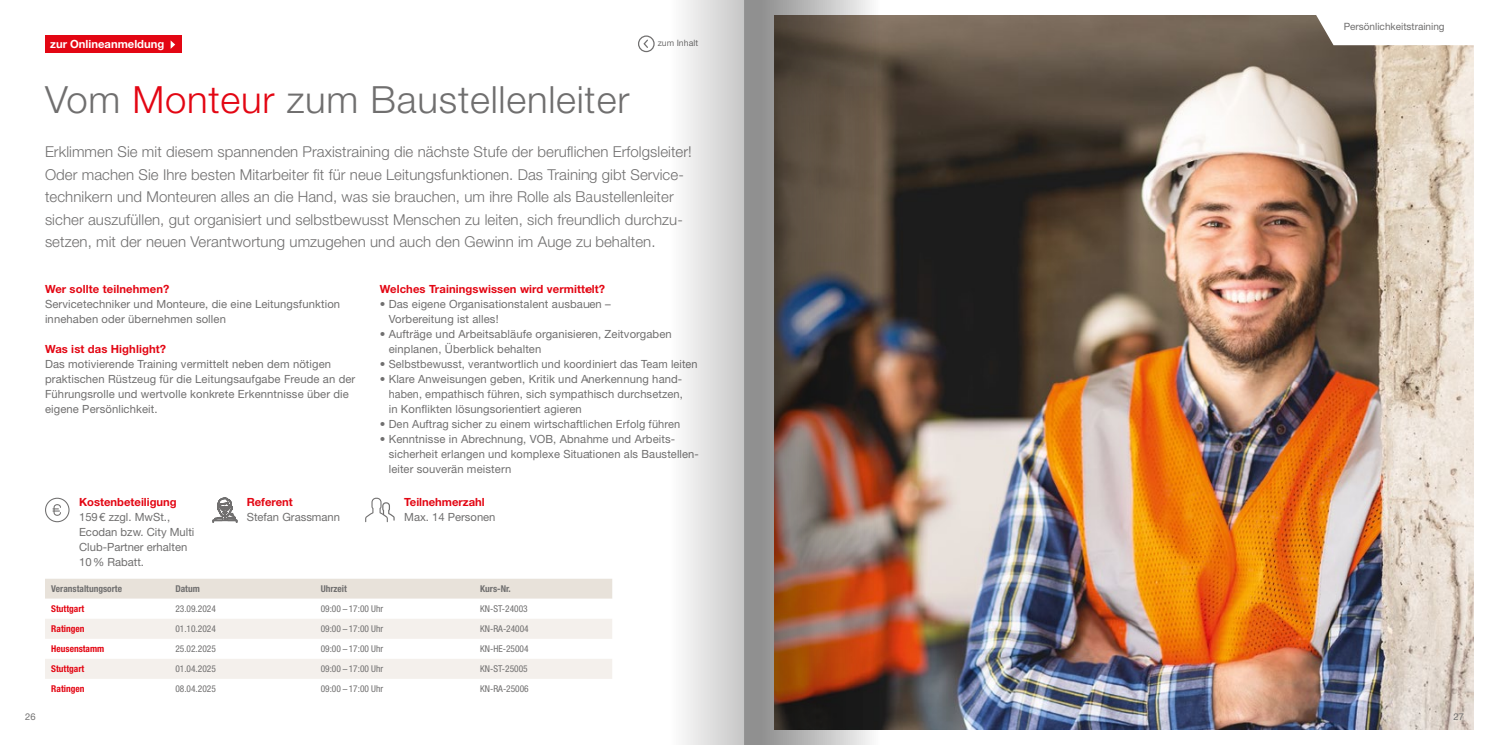
<style>
.page{position:relative;width:1489px;height:745px;background:#fff}
.page>*{position:absolute;margin:0;border:0;box-sizing:border-box;transform-origin:0 0}
.t1{font:300 37.5px "Helvetica Neue LT Pro";letter-spacing:.02em;color:#706f6f}
.t2{font:300 15px/22.5px "Helvetica Neue LT Pro";letter-spacing:.005em;color:#706f6f}
.t3{font:11.25px/15px "Helvetica Neue LT Pro";letter-spacing:.01em;color:#706f6f}
.t4{font:700 11.25px "Helvetica Neue LT Pro";letter-spacing:.01em;color:#e30613}
.t5{font:700 11.25px "Helvetica Neue LT Pro";color:#fff}
.t6{font:10px "Helvetica Neue LT Pro";color:#706f6f}
.t7{font:condensed 9.38px "Helvetica Neue LT Pro";color:#706f6f}
.t8{font:700 condensed 9.38px "Helvetica Neue LT Pro";color:#e30613}
.t9{font:700 condensed 9.38px "Helvetica Neue LT Pro";color:#706f6f}
.t10{font:9.38px "Helvetica Neue LT Pro";color:#706f6f}
.t11{font:8.75px "Helvetica Neue LT Pro";color:#706f6f}
.s1{color:#e30613}
</style>
<div class="page">
<img style="left:886px;top:16px;width:586px;height:712px">
<svg style="left:1315px;top:15px;width:157px;height:30px"></svg>
<svg style="left:45px;top:497px;width:24px;height:25px"></svg>
<svg style="left:213px;top:497px;width:24px;height:25px"></svg>
<svg style="left:365px;top:497px;width:29px;height:25px"></svg>
<div style="left:45px;top:579px;width:542px;height:19px;background:#e8e2da"></div>
<svg style="left:45px;top:598px;width:542px;height:81px"></svg>
<svg style="left:45px;top:618px;width:542px;height:60px"></svg>
<div style="left:45px;top:35px;width:136px;height:17px;background:#e30613"></div>
<svg style="left:171px;top:41px;width:4px;height:8px"></svg>
<svg style="left:587px;top:0;width:157px;height:744px"></svg>
<img style="left:744px;top:0;width:142px;height:744px">
<p class="t5" style="left:50px;top:36px;width:116px">zur Onlineanmeldung</p>
<p class="t11" style="left:657px;top:38px;width:42px">zum Inhalt</p>
<h1 class="t1" style="left:45px;top:76px;width:586px">Vom <span class="s1">Monteur</span> zum Baustellenleiter</h1>
<p class="t2" style="left:45px;top:140px;width:648px">Erklimmen Sie mit diesem spannenden Praxistraining die nächste Stufe der beruflichen Erfolgsleiter!<br>Oder machen Sie Ihre besten Mitarbeiter fit für neue Leitungsfunktionen. Das Training gibt Service&shy;technikern und Monteuren alles an die Hand, was sie brauchen, um ihre Rolle als Baustellenleiter sicher auszufüllen, gut organisiert und selbstbewusst Menschen zu leiten, sich freundlich durchzu&shy;setzen, mit der neuen Verantwortung umzugehen und auch den Gewinn im Auge zu behalten.</p>
<p class="t4" style="left:45px;top:281px;width:126px">Wer sollte teilnehmen?</p>
<p class="t3" style="left:45px;top:296px;width:297px">Servicetechniker und Monteure, die eine Leitungsfunktion innehaben oder übernehmen sollen</p>
<p class="t4" style="left:45px;top:341px;width:123px">Was ist das Highlight?</p>
<p class="t3" style="left:45px;top:356px;width:312px">Das motivierende Training vermittelt neben dem nötigen praktischen Rüstzeug für die Leitungsaufgabe Freude an der Führungsrolle und wertvolle konkrete Erkenntnisse über die eigene Persönlichkeit.</p>
<p class="t4" style="left:380px;top:281px;width:227px">Welches Trainingswissen wird vermittelt?</p>
<p class="t3" style="left:389px;top:296px;width:223px;text-indent:-9px">• Das eigene Organisationstalent ausbauen –<br>Vorbereitung ist alles!</p>
<p class="t3" style="left:389px;top:326px;width:284px;text-indent:-9px">• Aufträge und Arbeitsabläufe organisieren, Zeitvorgaben einplanen, Überblick behalten</p>
<p class="t3" style="left:380px;top:356px;width:319px">• Selbstbewusst, verantwortlich und koordiniert das Team leiten</p>
<p class="t3" style="left:389px;top:371px;width:296px;text-indent:-9px">• Klare Anweisungen geben, Kritik und Anerkennung hand&shy;haben, empathisch führen, sich sympathisch durchsetzen, in Konflikten lösungsorientiert agieren</p>
<p class="t3" style="left:380px;top:416px;width:302px">• Den Auftrag sicher zu einem wirtschaftlichen Erfolg führen</p>
<p class="t3" style="left:389px;top:431px;width:310px;text-indent:-9px">• Kenntnisse in Abrechnung, VOB, Abnahme und Arbeits&shy;sicherheit erlangen und komplexe Situationen als Baustellen&shy;leiter souverän meistern</p>
<p class="t4" style="left:79px;top:494px;width:99px">Kostenbeteiligung</p>
<p class="t3" style="left:79px;top:508px;width:117px">159€ zzgl. MwSt.,<br>Ecodan bzw. City Multi<br>Club-Partner erhalten<br>10% Rabatt.</p>
<p class="t4" style="left:247px;top:494px;width:48px">Referent</p>
<p class="t3" style="left:247px;top:509px;width:95px">Stefan Grassmann</p>
<p class="t4" style="left:404px;top:494px;width:82px">Teilnehmerzahl</p>
<p class="t3" style="left:404px;top:508px;width:93px">Max. 14 Personen</p>
<p class="t9" style="left:51px;top:582px;width:72px">Veranstaltungsorte</p>
<p class="t9" style="left:175px;top:582px;width:26px">Datum</p>
<p class="t9" style="left:321px;top:582px;width:28px">Uhrzeit</p>
<p class="t9" style="left:480px;top:582px;width:32px">Kurs-Nr.</p>
<p class="t8" style="left:51px;top:602px;width:34px">Stuttgart</p>
<p class="t7" style="left:175px;top:603px;width:42px">23.09.2024</p>
<p class="t7" style="left:321px;top:603px;width:64px">09:00 – 17:00 Uhr</p>
<p class="t7" style="left:480px;top:603px;width:49px">KN-ST-24003</p>
<p class="t8" style="left:51px;top:622px;width:35px">Ratingen</p>
<p class="t7" style="left:175px;top:623px;width:42px">01.10.2024</p>
<p class="t7" style="left:321px;top:623px;width:64px">09:00 – 17:00 Uhr</p>
<p class="t7" style="left:480px;top:623px;width:50px">KN-RA-24004</p>
<p class="t8" style="left:51px;top:642px;width:55px">Heusenstamm</p>
<p class="t7" style="left:175px;top:643px;width:42px">25.02.2025</p>
<p class="t7" style="left:321px;top:643px;width:64px">09:00 – 17:00 Uhr</p>
<p class="t7" style="left:480px;top:643px;width:50px">KN-HE-25004</p>
<p class="t8" style="left:51px;top:662px;width:34px">Stuttgart</p>
<p class="t7" style="left:175px;top:663px;width:42px">01.04.2025</p>
<p class="t7" style="left:321px;top:663px;width:64px">09:00 – 17:00 Uhr</p>
<p class="t7" style="left:480px;top:663px;width:49px">KN-ST-25005</p>
<p class="t8" style="left:51px;top:682px;width:35px">Ratingen</p>
<p class="t7" style="left:175px;top:683px;width:42px">08.04.2025</p>
<p class="t7" style="left:321px;top:683px;width:64px">09:00 – 17:00 Uhr</p>
<p class="t7" style="left:480px;top:683px;width:50px">KN-RA-25006</p>
<p class="t6" style="left:1343px;top:20px;width:102px">Persönlichkeitstraining</p>
<p class="t10" style="left:25px;top:710px;width:12px">26</p>
<p class="t10" style="left:1453px;top:710px;width:12px">27</p>
</div>
